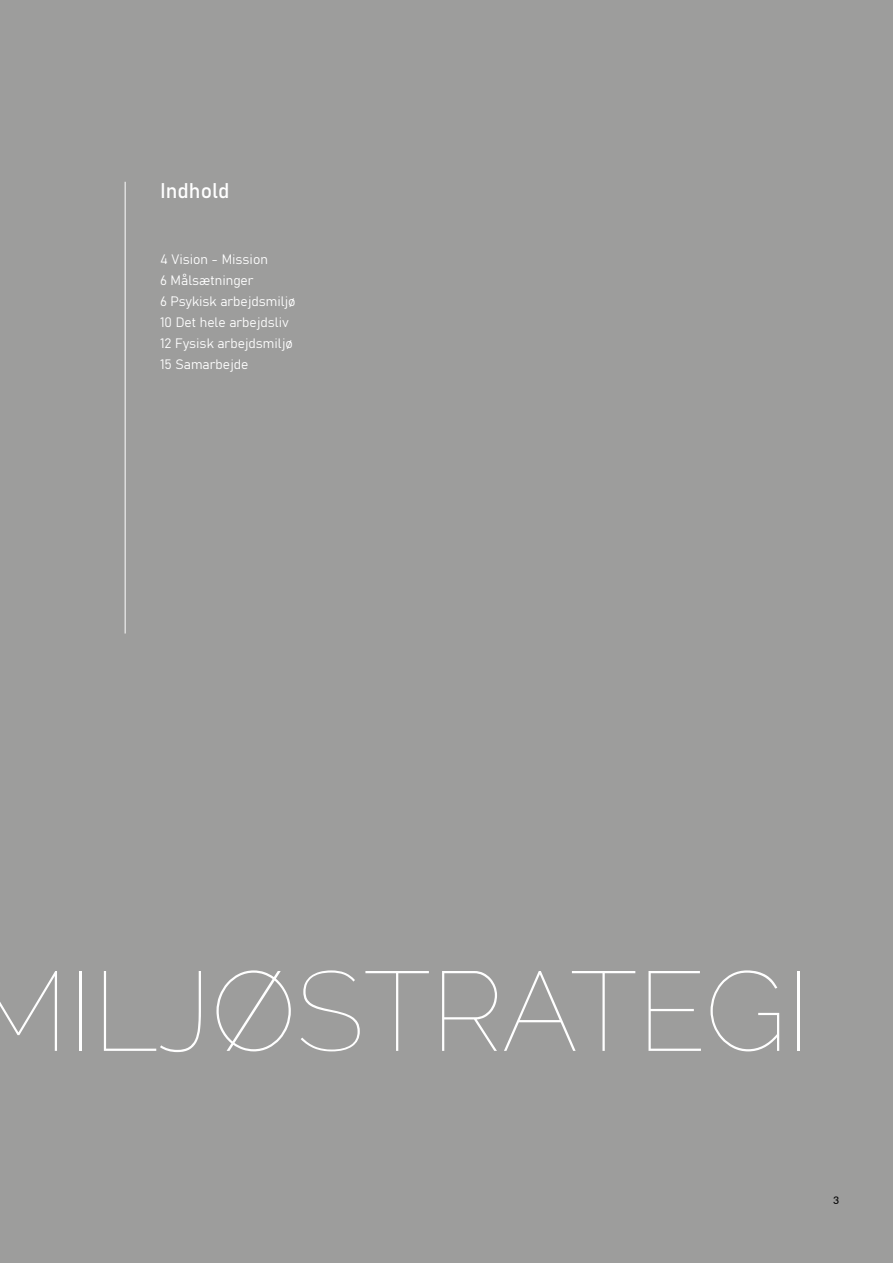
<style>
.page{position:relative;width:893px;height:1263px;background:#9d9d9c}
.page>*{position:absolute;margin:0;border:0;box-sizing:border-box;transform-origin:0 0}
.t1{font:100 112.5px "Raleway";color:#fff}
.t2{font:21px "Bahnschrift";color:#fff}
.t3{font:13.5px/21px "Bahnschrift";color:#fff}
.t4{font:500 10.5px "Lato";color:#000}
</style>
<div class="page">
<hr style="left:125px;top:182px;width:1px;height:451px;background:#fff">
<h2 class="t2" style="left:160px;top:178px;width:71px">Indhold</h2>
<p class="t3" style="left:160px;top:249px;width:137px">4 Vision - Mission<br>6 Målsætninger<br>6 Psykisk arbejdsmiljø<br>10 Det hele arbejdsliv<br>12 Fysisk arbejdsmiljø<br>15 Samarbejde</p>
<h1 class="t1" style="left:-31px;top:945px;width:843px">MILJØSTRATEGI</h1>
<p class="t4" style="left:833px;top:1193px;width:8px">3</p>
</div>
